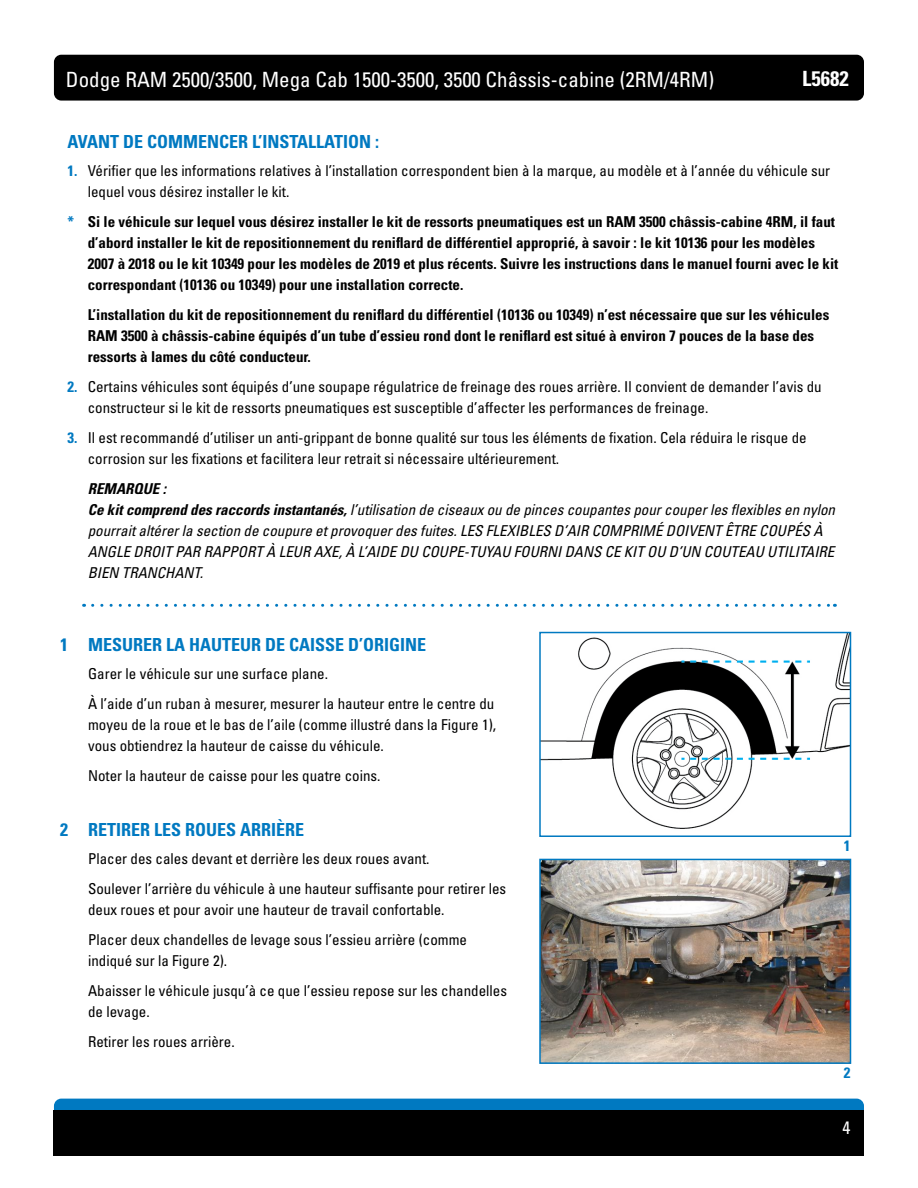
<style>
.page{position:relative;width:918px;height:1188px;background:#fff}
.page>*{position:absolute;margin:0;border:0;box-sizing:border-box;transform-origin:0 0}
.t1{font:condensed 21px "Univers LT Std";color:#fff}
.t2{font:700 condensed 21px "Univers LT Std";color:#fff}
.t3{font:700 condensed 18px "Univers LT Std";color:#0079c1}
.t4{font:condensed 18px "Univers LT Std";color:#fff}
.t5{font:condensed 15px/30px "Univers LT Std";color:#000}
.t6{font:700 condensed 15px/21px "Univers LT Std";color:#000}
.t7{font:italic condensed 15px/21px "Univers LT Std";color:#000}
.t8{font:700 condensed 15px "Univers LT Std";color:#0079c1}
.s1{font-weight:700;color:#0079c1}
.s2{color:#0079c1}
.s3{font-weight:700}
</style>
<div class="page">
<div style="left:54px;top:55px;width:810px;height:46px;background:#000;border-radius:7px"></div>
<div style="left:54px;top:1099px;width:810px;height:45px;background:#0079c1;border-radius:7px"></div>
<div style="left:54px;top:1110px;width:810px;height:46px;background:#000"></div>
<img style="left:542px;top:635px;width:306px;height:194px">
<div style="left:539px;top:632px;width:312px;height:205px;border:2px solid #0079c1"></div>
<img style="left:542px;top:862px;width:306px;height:199px">
<div style="left:539px;top:859px;width:312px;height:205px;border:2px solid #0079c1"></div>
<svg style="left:93px;top:604px;width:742px;height:3px"></svg>
<h1 class="t1" style="left:66px;top:66px;width:650px">Dodge RAM 2500/3500, Mega Cab 1500-3500, 3500 Châssis-cabine (2RM/4RM)</h1>
<h1 class="t2" style="left:802px;top:65px;width:48px">L5682</h1>
<p class="t3" style="left:68px;top:131px;width:313px">AVANT DE COMMENCER L’INSTALLATION :</p>
<p class="t5" style="left:88px;top:160px;width:744px;line-height:21px;text-indent:-20px"><span class="s1">1.</span> Vérifier que les informations relatives à l’installation correspondent bien à la marque, au modèle et à l’année du véhicule sur lequel vous désirez installer le kit.</p>
<p class="t6" style="left:88px;top:211px;width:752px;text-indent:-20px"><span class="s2">*</span> Si le véhicule sur lequel vous désirez installer le kit de ressorts pneumatiques est un RAM 3500 châssis-cabine 4RM, il faut d’abord installer le kit de repositionnement du reniflard de différentiel approprié, à savoir : le kit 10136 pour les modèles 2007 à 2018 ou le kit 10349 pour les modèles de 2019 et plus récents. Suivre les instructions dans le manuel fourni avec le kit correspondant (10136 ou 10349) pour une installation correcte.</p>
<p class="t6" style="left:88px;top:304px;width:743px">L’installation du kit de repositionnement du reniflard du différentiel (10136 ou 10349) n’est nécessaire que sur les véhicules<br>RAM 3500 à châssis-cabine équipés d’un tube d’essieu rond dont le reniflard est situé à environ 7 pouces de la base des ressorts à lames du côté conducteur.</p>
<p class="t5" style="left:88px;top:376px;width:735px;line-height:21px;text-indent:-20px"><span class="s1">2.</span> Certains véhicules sont équipés d’une soupape régulatrice de freinage des roues arrière. Il convient de demander l’avis du constructeur si le kit de ressorts pneumatiques est susceptible d’affecter les performances de freinage.</p>
<p class="t5" style="left:88px;top:427px;width:720px;line-height:21px;text-indent:-20px"><span class="s1">3.</span> Il est recommandé d’utiliser un anti-grippant de bonne qualité sur tous les éléments de fixation. Cela réduira le risque de corrosion sur les fixations et facilitera leur retrait si nécessaire ultérieurement.</p>
<p class="t7" style="left:88px;top:478px;width:749px"><span class="s3">REMARQUE :<br>Ce kit comprend des raccords instantanés,</span> l’utilisation de ciseaux ou de pinces coupantes pour couper les flexibles en nylon pourrait altérer la section de coupure et provoquer des fuites. LES FLEXIBLES D’AIR COMPRIMÉ DOIVENT ÊTRE COUPÉS À ANGLE DROIT PAR RAPPORT À LEUR AXE, À L’AIDE DU COUPE-TUYAU FOURNI DANS CE KIT OU D’UN COUTEAU UTILITAIRE BIEN TRANCHANT.</p>
<p class="t3" style="left:60px;top:634px;width:368px">1 MESURER LA HAUTEUR DE CAISSE D’ORIGINE</p>
<p class="t5" style="left:88px;top:658px;width:408px">Garer le véhicule sur une surface plane.<br>À l’aide d’un ruban à mesurer, mesurer la hauteur entre le centre du</p>
<p class="t5" style="left:88px;top:714px;width:410px;line-height:21px">moyeu de la roue et le bas de l’aile (comme illustré dans la Figure 1), vous obtiendrez la hauteur de caisse du véhicule.</p>
<p class="t5" style="left:88px;top:760px;width:294px">Noter la hauteur de caisse pour les quatre coins.</p>
<p class="t3" style="left:60px;top:819px;width:246px">2 RETIRER LES ROUES ARRIÈRE</p>
<p class="t5" style="left:88px;top:843px;width:420px">Placer des cales devant et derrière les deux roues avant.<br>Soulever l’arrière du véhicule à une hauteur suffisante pour retirer les</p>
<p class="t5" style="left:88px;top:894px;width:381px">deux roues et pour avoir une hauteur de travail confortable.<br>Placer deux chandelles de levage sous l’essieu arrière (comme</p>
<p class="t5" style="left:88px;top:945px;width:420px">indiqué sur la Figure 2).<br>Abaisser le véhicule jusqu’à ce que l’essieu repose sur les chandelles</p>
<p class="t5" style="left:88px;top:996px;width:148px">de levage.<br>Retirer les roues arrière.</p>
<p class="t8" style="left:844px;top:837px;width:8px">1</p>
<p class="t8" style="left:844px;top:1064px;width:8px">2</p>
<p class="t4" style="left:843px;top:1116px;width:9px">4</p>
</div>
